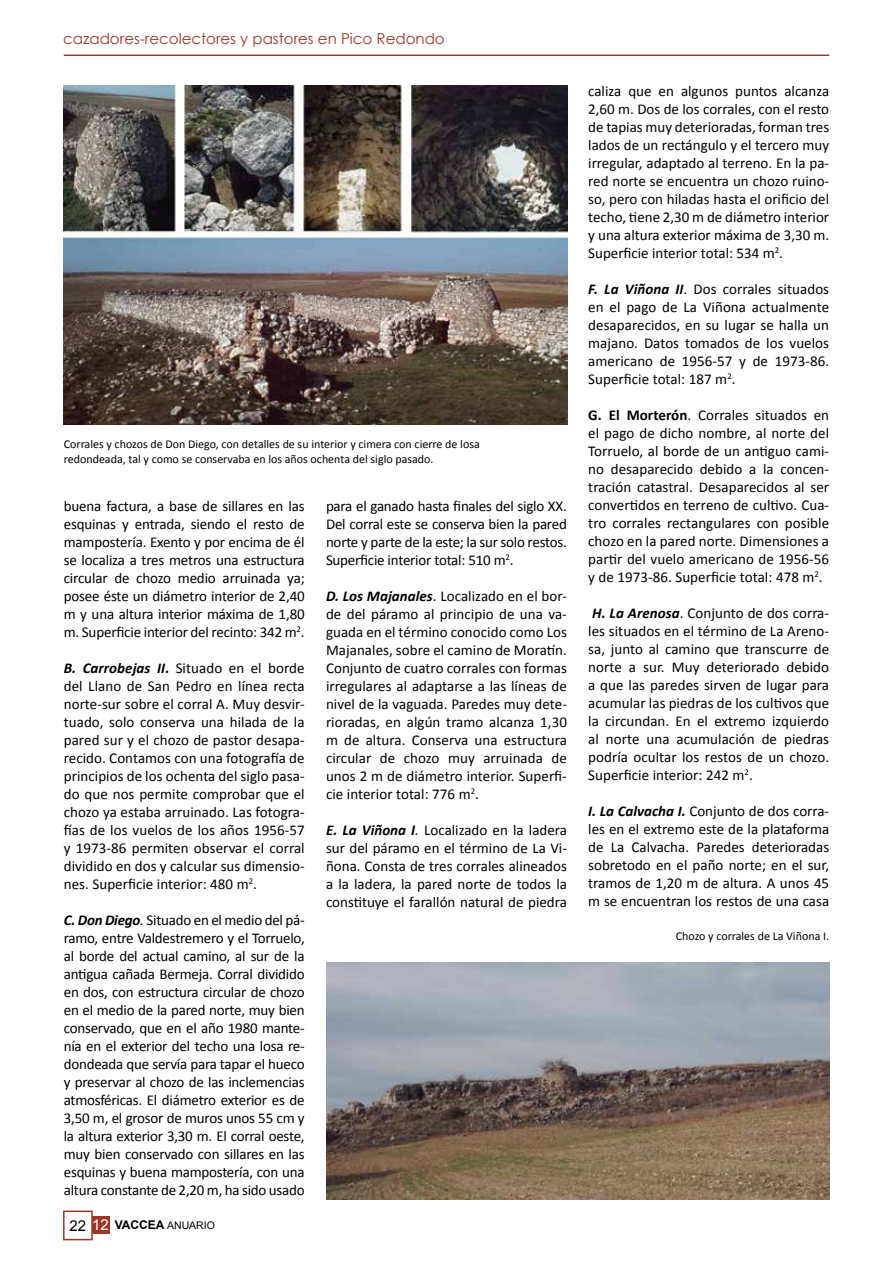
<style>
.page{position:relative;width:893px;height:1263px;background:#fff}
.page>*{position:absolute;margin:0;border:0;box-sizing:border-box;transform-origin:0 0}
.t1{font:15px/18px "Calibri";color:#000;text-align:justify}
.t2{font:15px "Century Gothic";color:#9d3626}
.t3{font:12px/14.4px "Calibri";color:#000}
.t4{font:10.5px "Arial";color:#000}
.s1{font-weight:700;font-style:italic}
.s2{font-weight:700}
.s3{font-style:italic}
.s4{font-size:15px}
.s5{font-size:15px;color:#fff}
.s6{font-weight:700;font-size:12px}
</style>
<div class="page">
<div style="left:63px;top:1210px;width:30px;height:30px;border:2px solid #9d3626"></div>
<div style="left:92px;top:1216px;width:17px;height:17px;background:#9d3626"></div>
<hr style="left:64px;top:55px;width:765px;height:1px;background:#9d3626">
<img style="left:64px;top:85px;width:504px;height:339px">
<img style="left:326px;top:962px;width:503px;height:237px">
<p class="t2" style="left:63px;top:28px;width:383px">cazadores-recolectores y pastores en Pico Redondo</p>
<p class="t3" style="left:64px;top:437px;width:417px">Corrales y chozos de Don Diego, con detalles de su interior y cimera con cierre de losa redondeada, tal y como se conservaba en los años ochenta del siglo pasado.</p>
<p class="t1" style="left:64px;top:497px;width:242px">buena factura, a base de sillares en las esquinas y entrada, siendo el resto de mampostería. Exento y por encima de él se localiza a tres metros una estructura circular de chozo medio arruinada ya; posee éste un diámetro interior de 2,40 m y una altura interior máxima de 1,80 m. Superficie interior del recinto: 342 m<sup>2</sup>.</p>
<p class="t1" style="left:64px;top:659px;width:242px"><span class="s1">B. Carrobejas II</span><span class="s2">.</span> Situado en el borde del Llano de San Pedro en línea recta norte-sur sobre el corral A. Muy desvir&shy;tuado, solo conserva una hilada de la pared sur y el chozo de pastor desapa&shy;recido. Contamos con una fotografía de principios de los ochenta del siglo pasa&shy;do que nos permite comprobar que el chozo ya estaba arruinado. Las fotogra&shy;fías de los vuelos de los años 1956-57 y 1973-86 permiten observar el corral dividido en dos y calcular sus dimensio&shy;nes. Superficie interior: 480 m<sup>2</sup>.</p>
<p class="t1" style="left:64px;top:911px;width:242px"><span class="s1">C. Don Diego</span><span class="s3">.</span> Situado en el medio del pá&shy;ramo, entre Valdestremero y el Torruelo, al borde del actual camino, al sur de la antigua cañada Bermeja. Corral dividido en dos, con estructura circular de chozo en el medio de la pared norte, muy bien conservado, que en el año 1980 mante&shy;nía en el exterior del techo una losa re&shy;dondeada que servía para tapar el hueco y preservar al chozo de las inclemencias atmosféricas. El diámetro exterior es de 3,50 m, el grosor de muros unos 55 cm y la altura exterior 3,30 m. El corral oeste, muy bien conservado con sillares en las esquinas y buena mampostería, con una altura constante de 2,20 m, ha sido usado</p>
<p class="t4" style="left:70px;top:1218px;width:147px"><span class="s4">22</span> <span class="s5">12</span> <span class="s6">VACCEA</span> ANUARIO</p>
<p class="t1" style="left:326px;top:497px;width:242px">para el ganado hasta finales del siglo XX.<br>Del corral este se conserva bien la pared norte y parte de la este; la sur solo restos.<br>Superficie interior total: 510 m<sup>2</sup>.</p>
<p class="t1" style="left:326px;top:587px;width:242px"><span class="s1">D. Los Majanales</span>. Localizado en el bor&shy;de del páramo al principio de una va&shy;guada en el término conocido como Los Majanales, sobre el camino de Moratín.<br>Conjunto de cuatro corrales con formas irregulares al adaptarse a las líneas de nivel de la vaguada. Paredes muy dete&shy;rioradas, en algún tramo alcanza 1,30 m de altura. Conserva una estructura circular de chozo muy arruinada de unos 2 m de diámetro interior. Superfi&shy;cie interior total: 776 m<sup>2</sup>.</p>
<p class="t1" style="left:326px;top:821px;width:242px"><span class="s1">E. La Viñona I</span><span class="s3">.</span> Localizado en la ladera sur del páramo en el término de La Vi&shy;ñona. Consta de tres corrales alineados a la ladera, la pared norte de todos la constituye el farallón natural de piedra</p>
<p class="t1" style="left:588px;top:82px;width:242px">caliza que en algunos puntos alcanza 2,60 m. Dos de los corrales, con el resto de tapias muy deterioradas, forman tres lados de un rectángulo y el tercero muy irregular, adaptado al terreno. En la pa&shy;red norte se encuentra un chozo ruino&shy;so, pero con hiladas hasta el orificio del techo, tiene 2,30 m de diámetro interior y una altura exterior máxima de 3,30 m.<br>Superficie interior total: 534 m<sup>2</sup>.</p>
<p class="t1" style="left:588px;top:280px;width:242px"><span class="s1">F. La Viñona II</span>. Dos corrales situados en el pago de La Viñona actualmente desaparecidos, en su lugar se halla un majano. Datos tomados de los vuelos americano de 1956-57 y de 1973-86.<br>Superficie total: 187 m<sup>2</sup>.</p>
<p class="t1" style="left:588px;top:406px;width:242px"><span class="s2">G. El Morterón</span>. Corrales situados en el pago de dicho nombre, al norte del Torruelo, al borde de un antiguo cami&shy;no desaparecido debido a la concen&shy;tración catastral. Desaparecidos al ser convertidos en terreno de cultivo. Cua&shy;tro corrales rectangulares con posible chozo en la pared norte. Dimensiones a partir del vuelo americano de 1956-56 y de 1973-86. Superficie total: 478 m<sup>2</sup>.</p>
<p class="t1" style="left:588px;top:604px;width:242px"><span class="s1">H. La Arenosa</span>. Conjunto de dos corra&shy;les situados en el término de La Areno&shy;sa, junto al camino que transcurre de norte a sur. Muy deteriorado debido a que las paredes sirven de lugar para acumular las piedras de los cultivos que la circundan. En el extremo izquierdo al norte una acumulación de piedras podría ocultar los restos de un chozo.<br>Superficie interior: 242 m<sup>2</sup>.</p>
<p class="t1" style="left:588px;top:802px;width:242px"><span class="s1">I. La Calvacha I.</span> Conjunto de dos corra&shy;les en el extremo este de la plataforma de La Calvacha. Paredes deterioradas sobretodo en el paño norte; en el sur, tramos de 1,20 m de altura. A unos 45 m se encuentran los restos de una casa</p>
<p class="t3" style="left:676px;top:929px;width:155px">Chozo y corrales de La Viñona I.</p>
</div>
